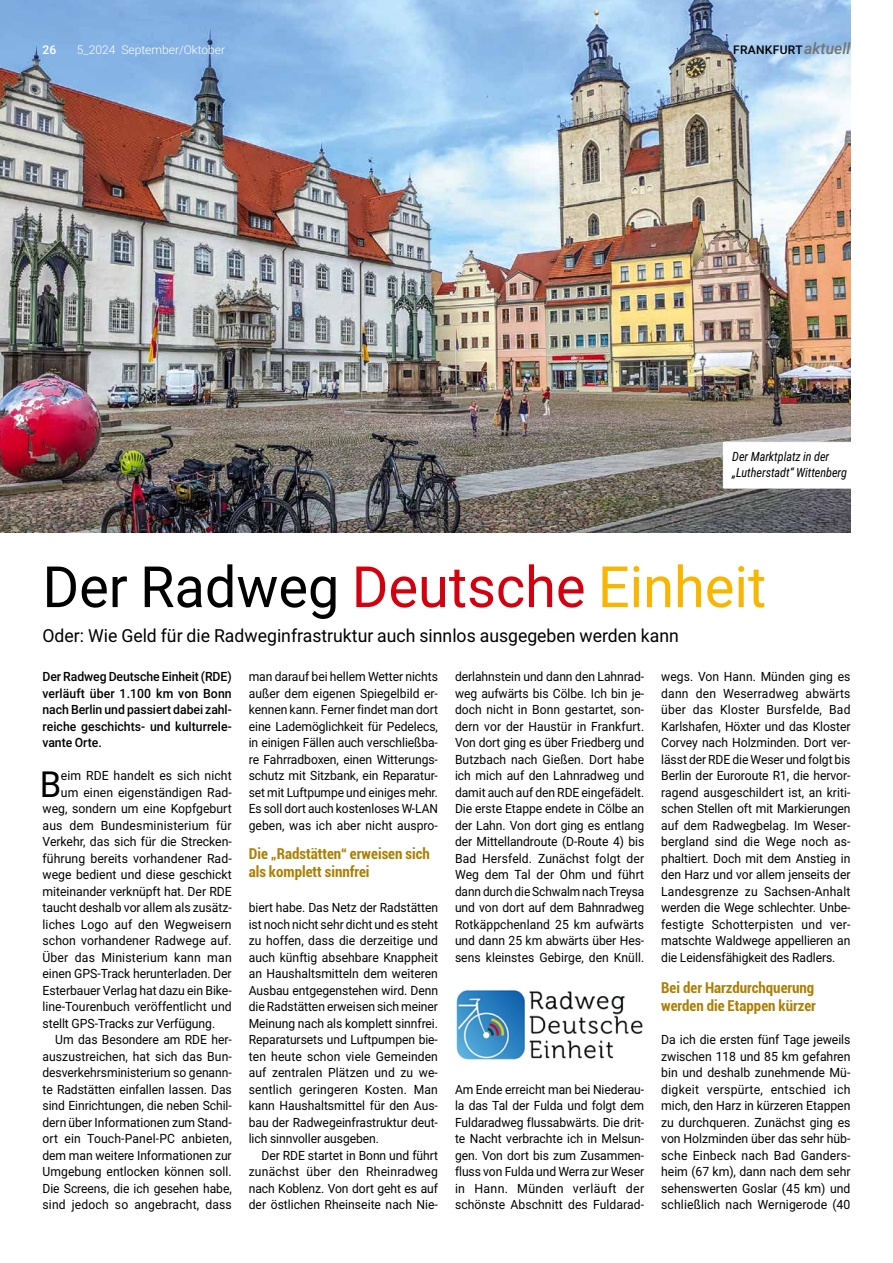
<style>
.page{position:relative;width:893px;height:1263px;background:#fff}
.page>*{position:absolute;margin:0;border:0;box-sizing:border-box;transform-origin:0 0}
.t1{font:57px "Roboto";color:#000}
.t2{font:36px "Roboto";color:#000;scale:.96 1}
.t3{font:18px "Roboto";color:#000}
.t4{font:700 condensed 15px/18px "Roboto";color:#ad7e00}
.t5{font:12.75px/16.5px "Roboto";letter-spacing:-.005em;color:#000;text-align:justify;scale:.95 1}
.t6{font:12.75px/16.5px "Roboto";letter-spacing:-.005em;color:#000;text-align:justify;scale:.96 1}
.t7{font:500 12.75px/16.5px "Roboto";letter-spacing:.005em;color:#000;text-align:justify;scale:.96 1}
.t8{font:12.75px "Roboto";letter-spacing:.015em;color:#000;scale:.95 1}
.t9{font:12.75px "Roboto";letter-spacing:.015em;color:#000;scale:.96 1}
.t10{font:italic 12.75px/16.5px "Roboto Condensed";letter-spacing:-.005em;color:#000;scale:.96 1}
.t11{font:300 12px "Roboto";color:#fff}
.t12{font:500 12px "Roboto";letter-spacing:.025em;color:#000}
.t13{font:500 12px "Roboto";color:#fff}
.s1{font-style:italic;font-size:15.75px;color:#757474}
.s2{color:#d4000f}
.s3{color:#f9b600}
</style>
<div class="page">
<img style="left:0;top:0;width:850px;height:533px">
<img style="left:456px;top:990px;width:187px;height:70px">
<svg style="left:722px;top:441px;width:129px;height:48px"></svg>
<p class="t13" style="left:43px;top:42px;width:15px">26</p>
<p class="t11" style="left:77px;top:42px;width:150px">5_2024 September/Oktober</p>
<p class="t12" style="left:733px;top:42px;width:119px">FRANKFURT<span class="s1">aktuell</span></p>
<p class="t10" style="left:732px;top:447px;width:121px">Der Marktplatz in der „Lutherstadt“ Wittenberg</p>
<h1 class="t1" style="left:43px;top:547px;width:725px">Der Radweg <span class="s2">Deutsche</span> <span class="s3">Einheit</span></h1>
<h3 class="t3" style="left:43px;top:623px;width:638px">Oder: Wie Geld für die Radweginfrastruktur auch sinnlos ausgegeben werden kann</h3>
<p class="t7" style="left:43px;top:668px;width:199px">Der Radweg Deutsche Einheit (RDE) verläuft über 1.100 km von Bonn nach Berlin und passiert dabei zahl&shy;reiche geschichts- und kulturrele&shy;vante Orte.</p>
<h2 class="t2" style="left:40px;top:759px;width:24px">B</h2>
<p class="t6" style="left:61px;top:767px;width:179px">eim RDE handelt es sich nicht</p>
<p class="t6" style="left:61px;top:784px;width:179px">um einen eigenständigen Rad-</p>
<p class="t6" style="left:43px;top:800px;width:199px">weg, sondern um eine Kopfgeburt</p>
<p class="t9" style="left:43px;top:816px;width:199px">aus dem Bundesministerium für</p>
<p class="t6" style="left:43px;top:833px;width:199px">Verkehr, das sich für die Strecken-</p>
<p class="t6" style="left:43px;top:850px;width:199px">führung bereits vorhandener Rad-</p>
<p class="t6" style="left:43px;top:866px;width:199px">wege bedient und diese geschickt</p>
<p class="t6" style="left:43px;top:883px;width:199px">miteinander verknüpft hat. Der RDE</p>
<p class="t6" style="left:43px;top:899px;width:199px">taucht deshalb vor allem als zusätz-</p>
<p class="t6" style="left:43px;top:916px;width:199px">liches Logo auf den Wegweisern</p>
<p class="t6" style="left:43px;top:932px;width:199px">schon vorhandener Radwege auf.</p>
<p class="t9" style="left:43px;top:948px;width:199px">Über das Ministerium kann man</p>
<p class="t6" style="left:43px;top:965px;width:199px">einen GPS-Track herunterladen. Der</p>
<p class="t6" style="left:43px;top:981px;width:199px">Esterbauer Verlag hat dazu ein Bike-</p>
<p class="t6" style="left:43px;top:998px;width:199px">line-Tourenbuch veröffentlicht und</p>
<p class="t6" style="left:43px;top:1015px;width:181px">stellt GPS-Tracks zur Verfügung.</p>
<p class="t5" style="left:55px;top:1031px;width:187px">Um das Besondere am RDE her-</p>
<p class="t5" style="left:43px;top:1048px;width:201px">auszustreichen, hat sich das Bun-</p>
<p class="t5" style="left:43px;top:1064px;width:201px">desverkehrsministerium so genann-</p>
<p class="t5" style="left:43px;top:1081px;width:201px">te Radstätten einfallen lassen. Das</p>
<p class="t5" style="left:43px;top:1097px;width:201px">sind Einrichtungen, die neben Schil-</p>
<p class="t5" style="left:43px;top:1114px;width:201px">dern über Informationen zum Stand-</p>
<p class="t8" style="left:43px;top:1130px;width:201px">ort ein Touch-Panel-PC anbieten,</p>
<p class="t5" style="left:43px;top:1147px;width:201px">dem man weitere Informationen zur</p>
<p class="t5" style="left:43px;top:1163px;width:201px">Umgebung entlocken können soll.</p>
<p class="t5" style="left:43px;top:1180px;width:201px">Die Screens, die ich gesehen habe,</p>
<p class="t8" style="left:43px;top:1196px;width:201px">sind jedoch so angebracht, dass</p>
<p class="t5" style="left:249px;top:668px;width:201px">man darauf bei hellem Wetter nichts außer dem eigenen Spiegelbild er&shy;kennen kann. Ferner findet man dort eine Lademöglichkeit für Pedelecs, in einigen Fällen auch verschließba&shy;re Fahrradboxen, einen Witterungs&shy;schutz mit Sitzbank, ein Reparatur&shy;set mit Luftpumpe und einiges mehr.<br>Es soll dort auch kostenloses W-LAN geben, was ich aber nicht auspro-</p>
<p class="t4" style="left:249px;top:844px;width:183px">Die „Radstätten“ erweisen sich als komplett sinnfrei</p>
<p class="t5" style="left:249px;top:899px;width:201px">biert habe. Das Netz der Radstätten ist noch nicht sehr dicht und es steht zu hoffen, dass die derzeitige und auch künftig absehbare Knappheit an Haushaltsmitteln dem weiteren Ausbau entgegenstehen wird. Denn die Radstätten erweisen sich meiner Meinung nach als komplett sinnfrei.<br>Reparatursets und Luftpumpen bie&shy;ten heute schon viele Gemeinden auf zentralen Plätzen und zu we&shy;sentlich geringeren Kosten. Man kann Haushaltsmittel für den Aus&shy;bau der Radwegeinfrastruktur deut&shy;lich sinnvoller ausgeben.</p>
<p class="t5" style="left:249px;top:1147px;width:201px;text-indent:13px">Der RDE startet in Bonn und führt zunächst über den Rheinradweg nach Koblenz. Von dort geht es auf der östlichen Rheinseite nach Nie-</p>
<p class="t5" style="left:455px;top:668px;width:201px">derlahnstein und dann den Lahnrad&shy;weg aufwärts bis Cölbe. Ich bin je&shy;doch nicht in Bonn gestartet, son&shy;dern vor der Haustür in Frankfurt.<br>Von dort ging es über Friedberg und Butzbach nach Gießen. Dort habe ich mich auf den Lahnradweg und damit auch auf den RDE eingefädelt.<br>Die erste Etappe endete in Cölbe an der Lahn. Von dort ging es entlang der Mittellandroute (D-Route 4) bis Bad Hersfeld. Zunächst folgt der Weg dem Tal der Ohm und führt dann durch die Schwalm nach Treysa und von dort auf dem Bahnradweg Rotkäppchenland 25 km aufwärts und dann 25 km abwärts über Hes&shy;sens kleinstes Gebirge, den Knüll.</p>
<p class="t5" style="left:455px;top:1081px;width:201px">Am Ende erreicht man bei Niederau&shy;la das Tal der Fulda und folgt dem Fuldaradweg flussabwärts. Die drit&shy;te Nacht verbrachte ich in Melsun&shy;gen. Von dort bis zum Zusammen&shy;fluss von Fulda und Werra zur Weser in Hann. Münden verläuft der schönste Abschnitt des Fuldarad-</p>
<p class="t5" style="left:661px;top:668px;width:201px">wegs. Von Hann. Münden ging es dann den Weserradweg abwärts über das Kloster Bursfelde, Bad Karlshafen, Höxter und das Kloster Corvey nach Holzminden. Dort ver&shy;lässt der RDE die Weser und folgt bis Berlin der Euroroute R1, die hervor&shy;ragend ausgeschildert ist, an kriti&shy;schen Stellen oft mit Markierungen auf dem Radwegbelag. Im Weser&shy;bergland sind die Wege noch as&shy;phaltiert. Doch mit dem Anstieg in den Harz und vor allem jenseits der Landesgrenze zu Sachsen-Anhalt werden die Wege schlechter. Unbe&shy;festigte Schotterpisten und ver&shy;matschte Waldwege appellieren an die Leidensfähigkeit des Radlers.</p>
<p class="t4" style="left:661px;top:978px;width:156px">Bei der Harzdurchquerung werden die Etappen kürzer</p>
<p class="t6" style="left:661px;top:1031px;width:199px">Da ich die ersten fünf Tage jeweils zwischen 118 und 85 km gefahren bin und deshalb zunehmende Mü&shy;digkeit verspürte, entschied ich mich, den Harz in kürzeren Etappen zu durchqueren. Zunächst ging es von Holzminden über das sehr hüb&shy;sche Einbeck nach Bad Ganders&shy;heim (67 km), dann nach dem sehr sehenswerten Goslar (45 km) und schließlich nach Wernigerode (40</p>
</div>
